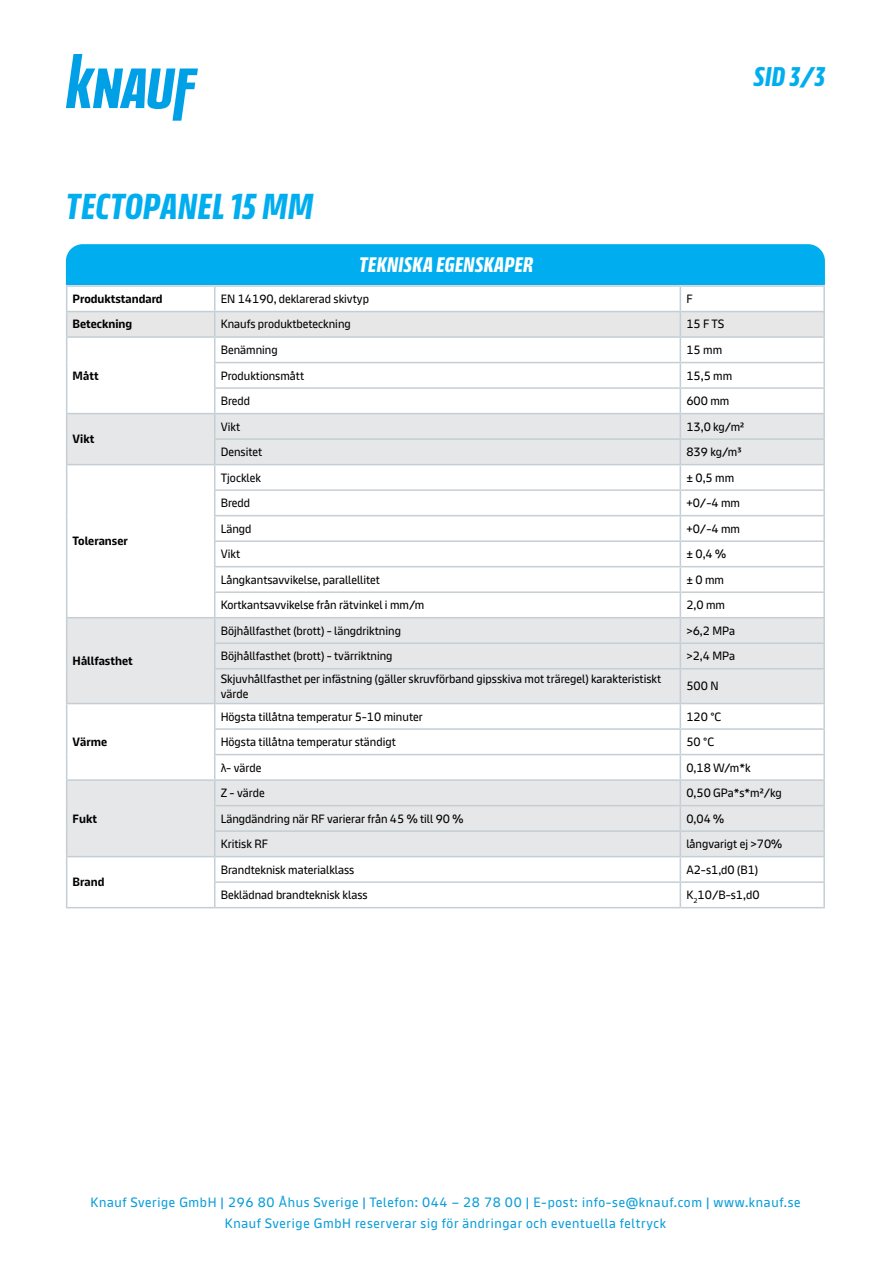
<style>
.page{position:relative;width:893px;height:1263px;background:#fff}
.page>*{position:absolute;margin:0;border:0;box-sizing:border-box;transform-origin:0 0}
.t1{font:700 36px "Knauf Head";letter-spacing:.025em;color:#00aeef}
.t2{font:700 27px "Knauf Head";color:#00aeef}
.t3{font:700 21px "Knauf Head";letter-spacing:.025em;color:#fff}
.t4{font:13.5px "Knauf";letter-spacing:.05em;color:#0c9eda}
.t5{font:12px/14.4px "Knauf";color:#000}
.t6{font:700 12px "Knauf";color:#000}
</style>
<div class="page">
<svg style="left:66px;top:54px;width:132px;height:67px"></svg>
<div style="left:66px;top:244px;width:759px;height:56px;background:#00aeef;border-radius:17px"></div>
<div style="left:67px;top:669px;width:756px;height:34px;background:#e6e7e8"></div>
<hr style="left:66px;top:285px;width:149px;height:2px;background:#c4ced4">
<hr style="left:215px;top:285px;width:465px;height:2px;background:#c4ced4">
<hr style="left:680px;top:285px;width:145px;height:2px;background:#c4ced4">
<hr style="left:823px;top:287px;width:2px;height:24px;background:#c4ced4">
<hr style="left:680px;top:311px;width:145px;height:1px;background:#c4ced4">
<hr style="left:823px;top:312px;width:2px;height:24px;background:#c4ced4">
<hr style="left:680px;top:336px;width:145px;height:2px;background:#c4ced4">
<hr style="left:823px;top:338px;width:2px;height:24px;background:#c4ced4">
<hr style="left:680px;top:362px;width:145px;height:1px;background:#c4ced4">
<hr style="left:823px;top:363px;width:2px;height:24px;background:#c4ced4">
<hr style="left:680px;top:387px;width:145px;height:2px;background:#c4ced4">
<hr style="left:823px;top:389px;width:2px;height:24px;background:#c4ced4">
<hr style="left:680px;top:413px;width:145px;height:1px;background:#c4ced4">
<hr style="left:823px;top:414px;width:2px;height:24px;background:#c4ced4">
<hr style="left:680px;top:438px;width:145px;height:2px;background:#c4ced4">
<hr style="left:823px;top:440px;width:2px;height:24px;background:#c4ced4">
<hr style="left:680px;top:464px;width:145px;height:1px;background:#c4ced4">
<hr style="left:823px;top:465px;width:2px;height:24px;background:#c4ced4">
<hr style="left:680px;top:489px;width:145px;height:2px;background:#c4ced4">
<hr style="left:823px;top:491px;width:2px;height:24px;background:#c4ced4">
<hr style="left:680px;top:515px;width:145px;height:1px;background:#c4ced4">
<hr style="left:823px;top:516px;width:2px;height:24px;background:#c4ced4">
<hr style="left:680px;top:540px;width:145px;height:2px;background:#c4ced4">
<hr style="left:823px;top:542px;width:2px;height:24px;background:#c4ced4">
<hr style="left:680px;top:566px;width:145px;height:1px;background:#c4ced4">
<hr style="left:823px;top:567px;width:2px;height:24px;background:#c4ced4">
<hr style="left:680px;top:591px;width:145px;height:2px;background:#c4ced4">
<hr style="left:823px;top:593px;width:2px;height:24px;background:#c4ced4">
<hr style="left:680px;top:617px;width:145px;height:1px;background:#c4ced4">
<hr style="left:823px;top:618px;width:2px;height:24px;background:#c4ced4">
<hr style="left:680px;top:642px;width:145px;height:2px;background:#c4ced4">
<svg style="left:66px;top:287px;width:758px;height:382px"></svg>
<hr style="left:823px;top:644px;width:2px;height:24px;background:#c4ced4">
<hr style="left:66px;top:669px;width:1px;height:34px;background:#c4ced4">
<hr style="left:214px;top:668px;width:466px;height:1px;background:#c4ced4">
<hr style="left:214px;top:669px;width:1px;height:34px;background:#c4ced4">
<hr style="left:680px;top:668px;width:145px;height:1px;background:#c4ced4">
<hr style="left:680px;top:669px;width:1px;height:34px;background:#c4ced4">
<hr style="left:823px;top:669px;width:2px;height:34px;background:#c4ced4">
<hr style="left:66px;top:703px;width:149px;height:1px;background:#c4ced4">
<hr style="left:215px;top:703px;width:465px;height:1px;background:#c4ced4">
<hr style="left:680px;top:703px;width:145px;height:1px;background:#c4ced4">
<hr style="left:823px;top:704px;width:2px;height:24px;background:#c4ced4">
<hr style="left:680px;top:728px;width:145px;height:2px;background:#c4ced4">
<hr style="left:823px;top:730px;width:2px;height:24px;background:#c4ced4">
<hr style="left:680px;top:754px;width:145px;height:1px;background:#c4ced4">
<hr style="left:823px;top:755px;width:2px;height:24px;background:#c4ced4">
<hr style="left:680px;top:779px;width:145px;height:2px;background:#c4ced4">
<hr style="left:823px;top:781px;width:2px;height:24px;background:#c4ced4">
<hr style="left:680px;top:805px;width:145px;height:1px;background:#c4ced4">
<hr style="left:823px;top:806px;width:2px;height:24px;background:#c4ced4">
<hr style="left:680px;top:830px;width:145px;height:2px;background:#c4ced4">
<hr style="left:823px;top:832px;width:2px;height:24px;background:#c4ced4">
<hr style="left:680px;top:856px;width:145px;height:1px;background:#c4ced4">
<hr style="left:823px;top:857px;width:2px;height:24px;background:#c4ced4">
<hr style="left:680px;top:881px;width:145px;height:2px;background:#c4ced4">
<svg style="left:66px;top:704px;width:758px;height:203px"></svg>
<hr style="left:823px;top:883px;width:2px;height:24px;background:#c4ced4">
<hr style="left:66px;top:907px;width:149px;height:1px;background:#c4ced4">
<hr style="left:215px;top:907px;width:465px;height:1px;background:#c4ced4">
<hr style="left:680px;top:907px;width:145px;height:1px;background:#c4ced4">
<p class="t2" style="left:754px;top:63px;width:73px">SID 3/3</p>
<p class="t1" style="left:66px;top:188px;width:249px">TECTOPANEL 15 MM</p>
<p class="t3" style="left:359px;top:254px;width:176px">TEKNISKA EGENSKAPER</p>
<p class="t6" style="left:73px;top:292px;width:92px">Produktstandard</p>
<p class="t5" style="left:221px;top:291px;width:150px">EN 14190, deklarerad skivtyp</p>
<p class="t5" style="left:686px;top:291px;width:8px">F</p>
<p class="t6" style="left:73px;top:318px;width:61px">Beteckning</p>
<p class="t5" style="left:221px;top:317px;width:132px">Knaufs produktbeteckning</p>
<p class="t5" style="left:686px;top:317px;width:39px">15 F TS</p>
<p class="t6" style="left:73px;top:369px;width:27px">Mått</p>
<p class="t6" style="left:73px;top:432px;width:23px">Vikt</p>
<p class="t6" style="left:73px;top:535px;width:57px">Toleranser</p>
<p class="t6" style="left:73px;top:654px;width:61px">Hållfasthet</p>
<p class="t5" style="left:221px;top:342px;width:59px">Benämning</p>
<p class="t5" style="left:686px;top:342px;width:37px">15 mm</p>
<p class="t5" style="left:221px;top:368px;width:85px">Produktionsmått</p>
<p class="t5" style="left:686px;top:368px;width:47px">15,5 mm</p>
<p class="t5" style="left:221px;top:393px;width:31px">Bredd</p>
<p class="t5" style="left:686px;top:393px;width:44px">600 mm</p>
<p class="t5" style="left:221px;top:419px;width:21px">Vikt</p>
<p class="t5" style="left:686px;top:419px;width:59px">13,0 kg/m²</p>
<p class="t5" style="left:221px;top:444px;width:43px">Densitet</p>
<p class="t5" style="left:686px;top:444px;width:57px">839 kg/m³</p>
<p class="t5" style="left:221px;top:470px;width:42px">Tjocklek</p>
<p class="t5" style="left:686px;top:470px;width:49px">± 0,5 mm</p>
<p class="t5" style="left:221px;top:496px;width:31px">Bredd</p>
<p class="t5" style="left:686px;top:496px;width:55px">+0/-4 mm</p>
<p class="t5" style="left:221px;top:521px;width:32px">Längd</p>
<p class="t5" style="left:686px;top:521px;width:55px">+0/-4 mm</p>
<p class="t5" style="left:221px;top:547px;width:21px">Vikt</p>
<p class="t5" style="left:686px;top:547px;width:41px">± 0,4 %</p>
<p class="t5" style="left:221px;top:572px;width:161px">Långkantsavvikelse, parallellitet</p>
<p class="t5" style="left:686px;top:572px;width:39px">± 0 mm</p>
<p class="t5" style="left:221px;top:598px;width:205px">Kortkantsavvikelse från rätvinkel i mm/m</p>
<p class="t5" style="left:686px;top:598px;width:40px">2,0 mm</p>
<p class="t5" style="left:221px;top:623px;width:182px">Böjhållfasthet (brott) - längdriktning</p>
<p class="t5" style="left:686px;top:623px;width:50px">&gt;6,2 MPa</p>
<p class="t5" style="left:221px;top:649px;width:173px">Böjhållfasthet (brott) - tvärriktning</p>
<p class="t5" style="left:686px;top:649px;width:50px">&gt;2,4 MPa</p>
<p class="t5" style="left:221px;top:672px;width:442px">Skjuvhållfasthet per infästning (gäller skruvförband gipsskiva mot träregel) karakteristiskt värde</p>
<p class="t5" style="left:686px;top:679px;width:34px">500 N</p>
<p class="t6" style="left:73px;top:735px;width:36px">Värme</p>
<p class="t6" style="left:73px;top:812px;width:26px">Fukt</p>
<p class="t6" style="left:73px;top:875px;width:33px">Brand</p>
<p class="t5" style="left:221px;top:709px;width:203px">Högsta tillåtna temperatur 5-10 minuter</p>
<p class="t5" style="left:686px;top:709px;width:36px">120 °C</p>
<p class="t5" style="left:221px;top:734px;width:177px">Högsta tillåtna temperatur ständigt</p>
<p class="t5" style="left:686px;top:734px;width:29px">50 °C</p>
<p class="t5" style="left:221px;top:760px;width:42px">λ- värde</p>
<p class="t5" style="left:686px;top:760px;width:66px">0,18 W/m*k</p>
<p class="t5" style="left:221px;top:785px;width:46px">Z - värde</p>
<p class="t5" style="left:686px;top:785px;width:97px">0,50 GPa*s*m²/kg</p>
<p class="t5" style="left:221px;top:811px;width:244px">Längdändring när RF varierar från 45 % till 90 %</p>
<p class="t5" style="left:686px;top:811px;width:39px">0,04 %</p>
<p class="t5" style="left:221px;top:836px;width:49px">Kritisk RF</p>
<p class="t5" style="left:686px;top:836px;width:97px">långvarigt ej &gt;70%</p>
<p class="t5" style="left:221px;top:862px;width:135px">Brandteknisk materialklass</p>
<p class="t5" style="left:686px;top:862px;width:73px">A2-s1,d0 (B1)</p>
<p class="t5" style="left:221px;top:887px;width:148px">Beklädnad brandteknisk klass</p>
<p class="t5" style="left:686px;top:887px;width:75px">K<sub>2</sub>10/B-s1,d0</p>
<p class="t4" style="left:90px;top:1195px;width:711px">Knauf Sverige GmbH | 296 80 Åhus Sverige | Telefon: 044 – 28 78 00 | E-post: info-se@knauf.com | www.knauf.se</p>
<p class="t4" style="left:225px;top:1216px;width:443px">Knauf Sverige GmbH reserverar sig för ändringar och eventuella feltryck</p>
</div>
